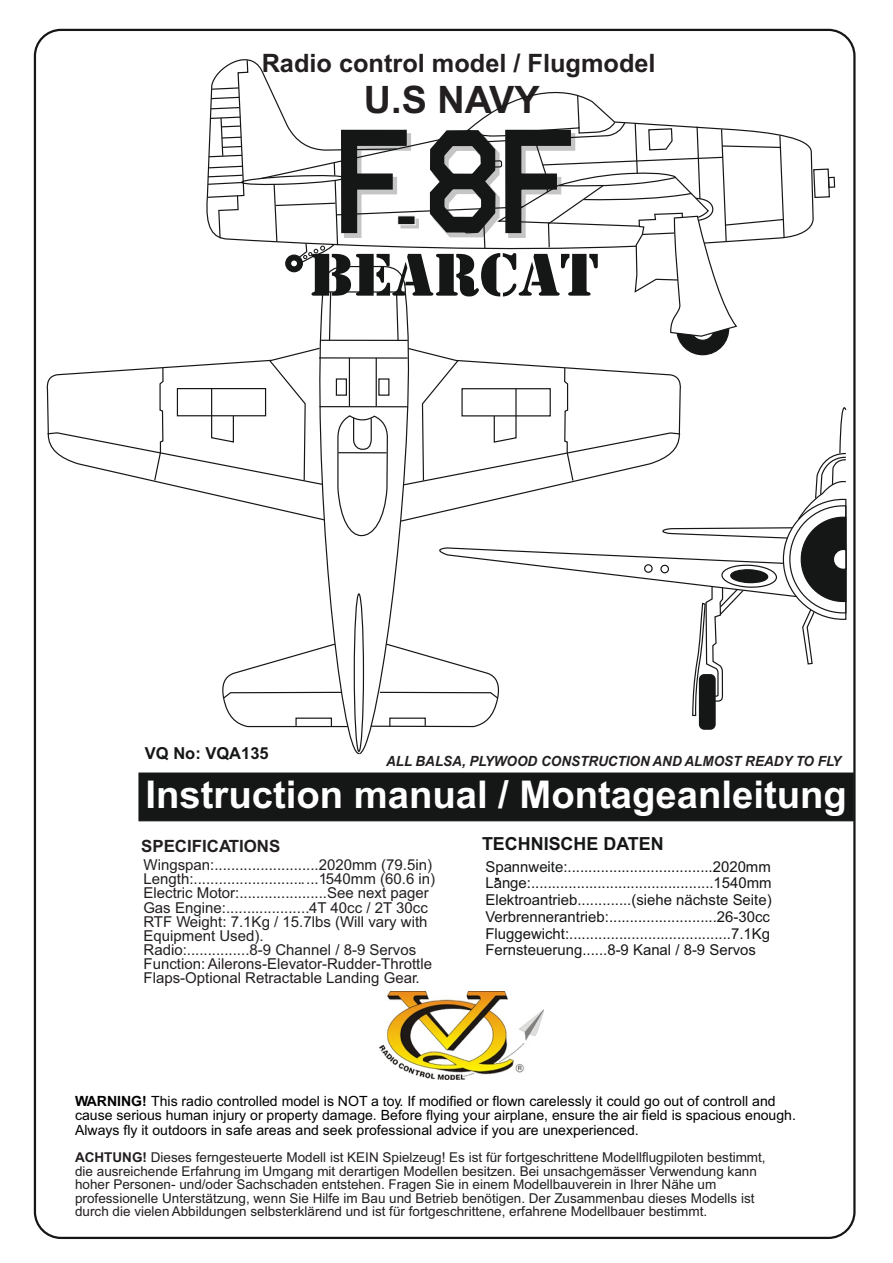
<style>
.page{position:relative;width:893px;height:1263px;background:#fff}
.page>*{position:absolute;margin:0;border:0;box-sizing:border-box;transform-origin:0 0}
.t1{font:62.7px "Stencil";color:#151616;scale:1.06 1}
.t2{font:700 38.25px "Arial";color:#fff}
.t3{font:700 37.8px "Arial";color:#231f20}
.t4{font:700 25.35px "Arial";color:#231f20}
.t5{font:700 18px "Arial";color:#151616}
.t6{font:700 16.95px "Arial";color:#231f20}
.t7{font:700 16.5px "Arial";color:#151616}
.t8{font:15px/14.1px "Arial";color:#231f20}
.t9{font:15px/16.8px "Arial";color:#151616;text-align:justify}
.t10{font:14.1px/14.1px "Arial";color:#000}
.t11{font:italic 700 14.1px "Arial";color:#231f20;scale:.96 1}
.t12{font:13.5px/13.5px "Arial";color:#231f20}
.s1{font-weight:700}
</style>
<div class="page">
<div style="left:139px;top:773px;width:715px;height:48px;background:#151616"></div>
<svg style="left:46px;top:59px;width:801px;height:696px"></svg>
<div style="left:644px;top:564px;width:9px;height:9px;border:1px solid #151616;border-radius:50%"></div>
<div style="left:660px;top:565px;width:9px;height:8px;border:1px solid #151616;border-radius:50%"></div>
<img style="left:380px;top:991px;width:164px;height:88px">
<h3 class="t4" style="left:262px;top:53px;width:395px">Radio control model / Flugmodel</h3>
<h3 class="t3" style="left:364px;top:86px;width:177px">U.S NAVY</h3>
<h1 class="t1" style="left:309px;top:237px;width:275px">BEARCAT</h1>
<p class="t7" style="left:145px;top:747px;width:125px">VQ No: VQA135</p>
<p class="t11" style="left:386px;top:756px;width:476px">ALL BALSA, PLYWOOD CONSTRUCTION AND ALMOST READY TO FLY</p>
<h2 class="t2" style="left:145px;top:780px;width:703px">Instruction manual / Montageanleitung</h2>
<h3 class="t5" style="left:482px;top:836px;width:183px">TECHNISCHE DATEN</h3>
<p class="t9" style="left:485px;top:859px;width:288px">Spannweite:...................................2020mm Lange:............................................1540mm Elektroantrieb.............(siehe nächste Seite)<br>Verbrennerantrieb:..........................26-30cc Fluggewicht:.......................................7.1Kg Fernsteuerung......8-9 Kanal / 8-9 Servos</p>
<p class="t6" style="left:141px;top:839px;width:141px">SPECIFICATIONS</p>
<p class="t8" style="left:144px;top:859px;width:293px">Wingspan:.........................2020mm (79.5in)<br>Length:..............................1540mm (60.6 in)<br>Electric Motor:.....................See next pager Gas Engine:....................4T 40cc / 2T 30cc RTF Weight: 7.1Kg / 15.7lbs (Will vary with Equipment Used).<br>Radio:...............8-9 Channel / 8-9 Servos Function: Ailerons-Elevator-Rudder-Throttle Flaps-Optional Retractable Landing Gear.</p>
<p class="t10" style="left:75px;top:1096px;width:722px"><span class="s1">WARNING!</span> This radio controlled model is NOT a toy. If modified or flown carelessly it could go out of controll and cause serious human injury or property damage. Before flying your airplane, ensure the air field is spacious enough.<br>Always fly it outdoors in safe areas and seek professional advice if you are unexperienced.</p>
<p class="t12" style="left:75px;top:1152px;width:692px"><span class="s1">ACHTUNG!</span> Dieses ferngesteuerte Modell ist KEIN Spielzeug! Es ist für fortgeschrittene Modellflugpiloten bestimmt, die ausreichende Erfahrung im Umgang mit derartigen Modellen besitzen. Bei unsachgemässer Verwendung kann hoher Personen- und/oder Sachschaden entstehen. Fragen Sie in einem Modellbauverein in Ihrer Nähe um professionelle Unterstätzung, wenn Sie Hilfe im Bau und Betrieb benötigen. Der Zusammenbau dieses Modells ist durch die vielen Abbildungen selbsterklärend und ist für fortgeschrittene, erfahrene Modellbauer bestimmt.</p>
</div>
